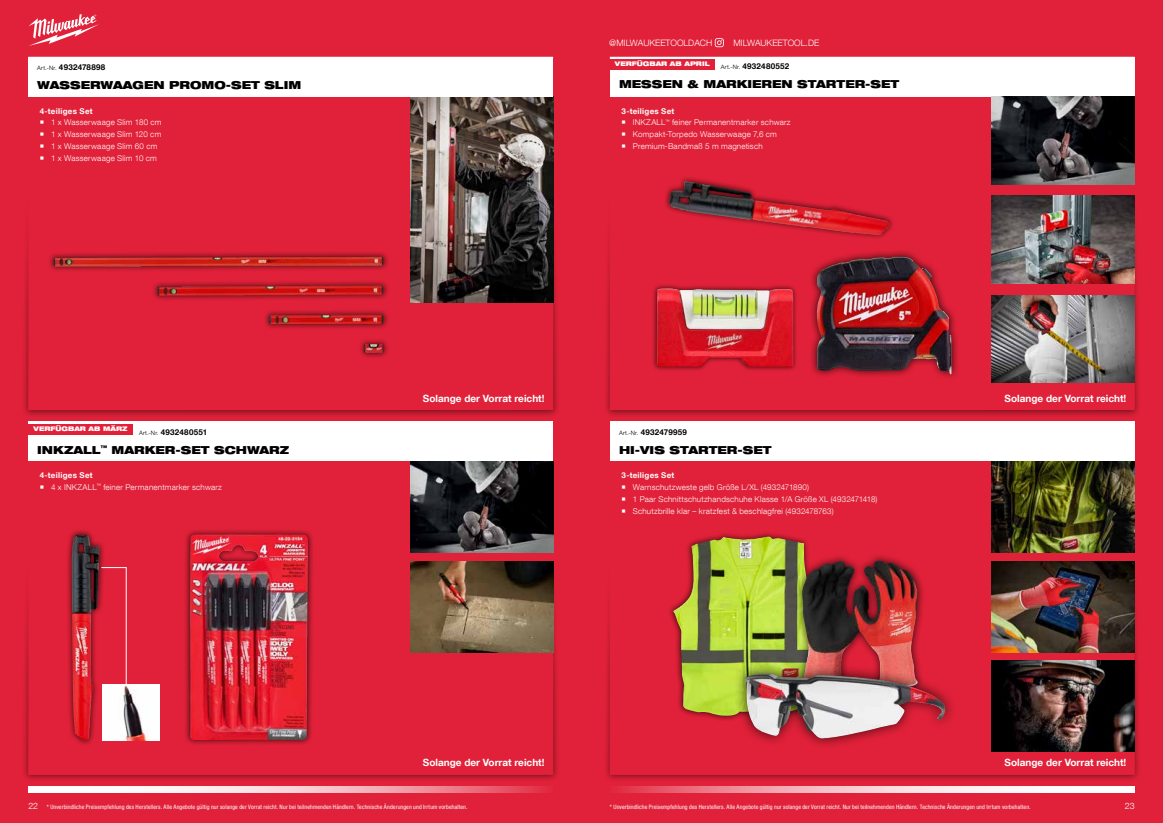
<style>
.page{position:relative;width:1163px;height:823px;background:#fff}
.page>*{position:absolute;margin:0;border:0;box-sizing:border-box;transform-origin:0 0}
.t1{font:900 expanded 11px "Helvetica Neue LT Com";color:#000}
.t2{font:700 10px "Helvetica Neue LT Com";color:#fff}
.t3{font:300 8.8px "Helvetica Neue LT Com";color:#fff}
.t4{font:300 8px "Helvetica Neue LT Com";letter-spacing:.025em;color:#fff}
.t5{font:700 8px "Helvetica Neue LT Com";letter-spacing:.03em;color:#000}
.t6{font:700 8px "Helvetica Neue LT Com";letter-spacing:.035em;color:#fff}
.t7{font:900 expanded 6.3px "Helvetica Neue LTW1 G";color:#fff}
.t8{font:condensed 6px "Helvetica Neue LT Com";letter-spacing:.015em;color:#fff}
.s1{font-weight:300;font-size:6px}
</style>
<div class="page">
<div style="left:0;top:0;width:1162px;height:822px;background:#e12139"></div>
<svg style="left:714px;top:38px;width:9px;height:9px"></svg>
<svg style="left:29px;top:14px;width:70px;height:32px"></svg>
<svg style="left:619px;top:786px;width:515px;height:5px;background:#f6c0c7"></svg>
<svg style="left:28px;top:786px;width:517px;height:5px;background:#f6c1c7"></svg>
<div style="left:21px;top:420px;width:538px;height:362px;background:#000;opacity:.5"></div>
<div style="left:28px;top:421px;width:525px;height:353px;background:#e12139"></div>
<img style="left:410px;top:461px;width:143px;height:91px">
<div style="left:28px;top:421px;width:525px;height:40px;background:#fff"></div>
<div style="left:184px;top:528px;width:130px;height:217px;background:#000;opacity:.75"></div>
<img style="left:190px;top:534px;width:118px;height:205px">
<div style="left:28px;top:423px;width:105px;height:11px;background:#e12139"></div>
<div style="left:21px;top:55px;width:538px;height:362px;background:#000;opacity:.5"></div>
<div style="left:28px;top:57px;width:525px;height:353px;background:#e12139"></div>
<img style="left:410px;top:97px;width:143px;height:205px">
<div style="left:28px;top:57px;width:525px;height:40px;background:#fff"></div>
<div style="left:47px;top:251px;width:342px;height:107px;background:#000;opacity:.75"></div>
<img style="left:53px;top:257px;width:330px;height:96px">
<div style="left:66px;top:528px;width:39px;height:217px;background:#000;opacity:.75"></div>
<img style="left:72px;top:534px;width:27px;height:206px">
<div style="left:603px;top:420px;width:537px;height:362px;background:#000;opacity:.5"></div>
<div style="left:609px;top:421px;width:525px;height:353px;background:#e12139"></div>
<div style="left:667px;top:530px;width:159px;height:191px;background:#000;opacity:.75"></div>
<img style="left:673px;top:536px;width:148px;height:179px">
<div style="left:603px;top:55px;width:537px;height:362px;background:#000;opacity:.5"></div>
<div style="left:609px;top:57px;width:525px;height:353px;background:#e12139"></div>
<div style="left:609px;top:57px;width:525px;height:40px;background:#fff"></div>
<img style="left:991px;top:196px;width:143px;height:87px">
<img style="left:991px;top:295px;width:143px;height:88px">
<img style="left:991px;top:97px;width:143px;height:87px">
<div style="left:651px;top:283px;width:147px;height:88px;background:#000;opacity:.75"></div>
<img style="left:656px;top:288px;width:137px;height:79px">
<div style="left:809px;top:249px;width:150px;height:132px;background:#000;opacity:.75"></div>
<img style="left:816px;top:257px;width:135px;height:117px">
<svg style="left:665px;top:177px;width:228px;height:61px"></svg>
<img style="left:668px;top:181px;width:222px;height:54px">
<div style="left:609px;top:59px;width:105px;height:10px;background:#e12139"></div>
<img style="left:991px;top:461px;width:143px;height:91px">
<img style="left:991px;top:660px;width:143px;height:91px">
<div style="left:609px;top:421px;width:525px;height:40px;background:#fff"></div>
<div style="left:793px;top:552px;width:132px;height:145px;background:#000;opacity:.75"></div>
<img style="left:801px;top:560px;width:77px;height:101px">
<div style="left:733px;top:661px;width:223px;height:88px;background:#000;opacity:.75"></div>
<img style="left:744px;top:673px;width:201px;height:65px">
<img style="left:103px;top:684px;width:56px;height:56px">
<img style="left:991px;top:561px;width:143px;height:91px">
<img style="left:410px;top:561px;width:143px;height:91px">
<svg style="left:100px;top:566px;width:27px;height:120px"></svg>
<p class="t3" style="left:609px;top:37px;width:104px">@MILWAUKEETOOLDACH</p>
<p class="t3" style="left:733px;top:37px;width:87px">MILWAUKEETOOL.DE</p>
<p class="t5" style="left:37px;top:62px;width:69px"><span class="s1">Art.-Nr.</span> 4932478898</p>
<h1 class="t1" style="left:37px;top:78px;width:265px">WASSERWAAGEN PROMO-SET SLIM</h1>
<p class="t7" style="left:615px;top:60px;width:96px">VERFÜGBAR AB APRIL</p>
<p class="t5" style="left:720px;top:61px;width:70px"><span class="s1">Art.-Nr.</span> 4932480552</p>
<h1 class="t1" style="left:619px;top:77px;width:282px">MESSEN &amp; MARKIEREN STARTER-SET</h1>
<p class="t6" style="left:40px;top:106px;width:54px">4-teiliges Set</p>
<p class="t4" style="left:40px;top:118px;width:123px">○ 1 x Wasserwaage Slim 180 cm</p>
<p class="t4" style="left:40px;top:129px;width:123px">○ 1 x Wasserwaage Slim 120 cm</p>
<p class="t4" style="left:40px;top:141px;width:119px">○ 1 x Wasserwaage Slim 60 cm</p>
<p class="t4" style="left:40px;top:153px;width:119px">○ 1 x Wasserwaage Slim 10 cm</p>
<p class="t6" style="left:621px;top:106px;width:54px">3-teiliges Set</p>
<p class="t4" style="left:621px;top:118px;width:171px">○ INKZALL<sup>™</sup> feiner Permanentmarker schwarz</p>
<p class="t4" style="left:621px;top:129px;width:157px">○ Kompakt-Torpedo Wasserwaage 7,6 cm</p>
<p class="t4" style="left:621px;top:141px;width:143px">○ Premium-Bandmaß 5 m magnetisch</p>
<p class="t2" style="left:423px;top:392px;width:123px">Solange der Vorrat reicht!</p>
<p class="t2" style="left:1004px;top:392px;width:123px">Solange der Vorrat reicht!</p>
<p class="t7" style="left:34px;top:424px;width:95px">VERFÜGBAR AB MÄRZ</p>
<p class="t5" style="left:139px;top:426px;width:70px"><span class="s1">Art.-Nr.</span> 4932480551</p>
<h1 class="t1" style="left:37px;top:442px;width:253px">INKZALL<sup>™</sup> MARKER-SET SCHWARZ</h1>
<p class="t5" style="left:619px;top:426px;width:69px"><span class="s1">Art.-Nr.</span> 4932479959</p>
<h1 class="t1" style="left:619px;top:442px;width:154px">HI-VIS STARTER-SET</h1>
<p class="t6" style="left:40px;top:470px;width:54px">4-teiliges Set</p>
<p class="t4" style="left:40px;top:482px;width:184px">○ 4 x INKZALL<sup>™</sup> feiner Permanentmarker schwarz</p>
<p class="t6" style="left:621px;top:470px;width:54px">3-teiliges Set</p>
<p class="t4" style="left:621px;top:482px;width:189px">○ Warnschutzweste gelb Größe L/XL (4932471890)</p>
<p class="t4" style="left:621px;top:494px;width:257px">○ 1 Paar Schnittschutzhandschuhe Klasse 1/A Größe XL (4932471418)</p>
<p class="t4" style="left:621px;top:505px;width:213px">○ Schutzbrille klar – kratzfest &amp; beschlagfrei (4932478763)</p>
<p class="t2" style="left:423px;top:755px;width:123px">Solange der Vorrat reicht!</p>
<p class="t2" style="left:1004px;top:755px;width:123px">Solange der Vorrat reicht!</p>
<p class="t3" style="left:28px;top:799px;width:11px">22</p>
<p class="t3" style="left:1124px;top:799px;width:11px">23</p>
<p class="t8" style="left:47px;top:802px;width:422px">* Unverbindliche Preisempfehlung des Herstellers. Alle Angebote gültig nur solange der Vorrat reicht. Nur bei teilnehmenden Händlern. Technische Änderungen und Irrtum vorbehalten.</p>
<p class="t8" style="left:609px;top:802px;width:422px">* Unverbindliche Preisempfehlung des Herstellers. Alle Angebote gültig nur solange der Vorrat reicht. Nur bei teilnehmenden Händlern. Technische Änderungen und Irrtum vorbehalten.</p>
</div>
